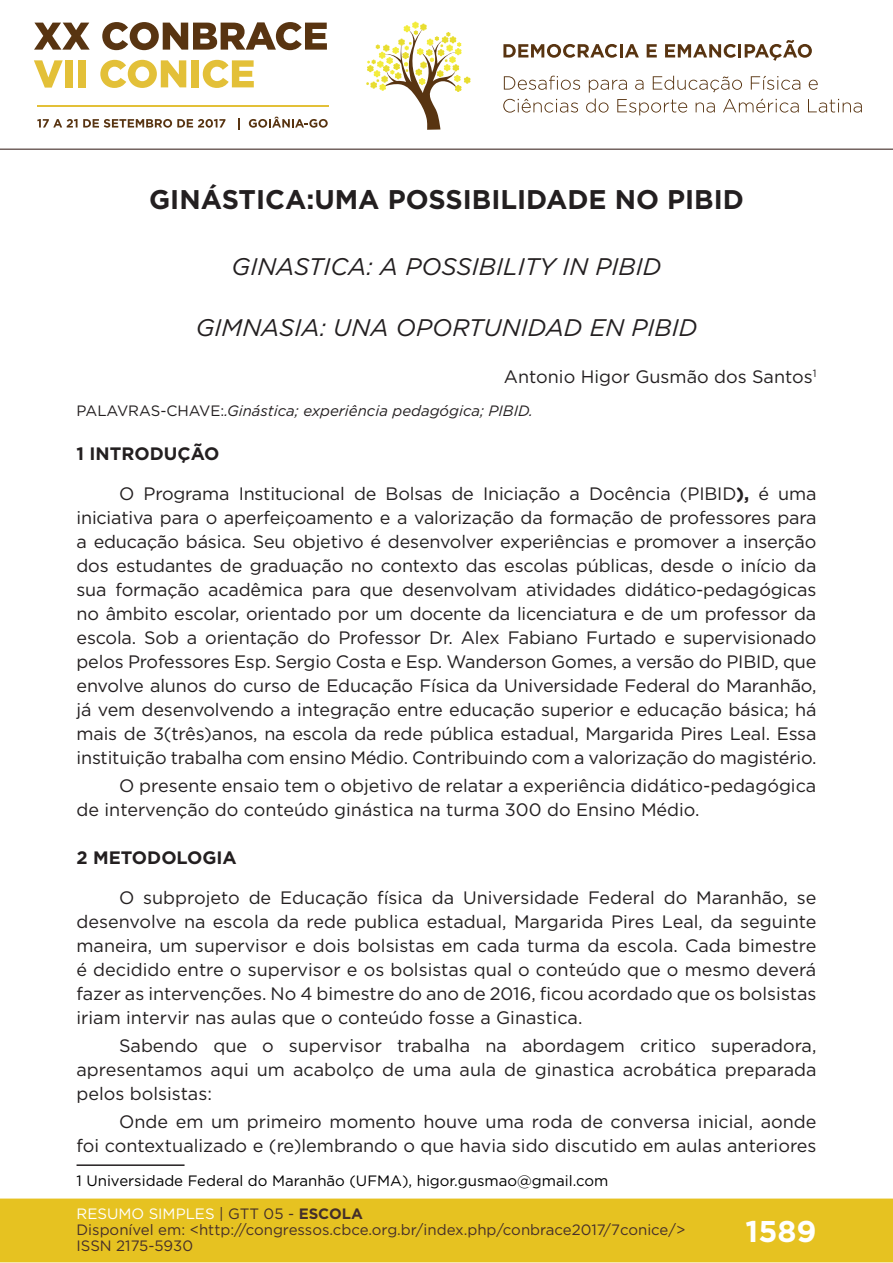
<style>
.page{position:relative;width:893px;height:1263px;background:#fff}
.page>*{position:absolute;margin:0;border:0;box-sizing:border-box;transform-origin:0 0}
.t1{font:700 30px "Gotham";color:#fff}
.t2{font:700 27px "Gotham";color:#231f20}
.t3{font:italic 24px "Gotham";color:#231f20}
.t4{font:18px/24px "Gotham";color:#231f20;text-align:justify}
.t5{font:700 18px "Gotham";color:#231f20}
.t6{font:15px/16px "Gotham";color:#462f2a}
.t7{font:15px "Gotham";color:#000001}
.t8{font:italic 15px "Gotham";color:#231f20}
.s1{font-style:normal}
.s2{font-weight:700}
.s3{color:#fff}
.s4{color:#442f2a}
.s5{font-weight:700;color:#442f2a}
</style>
<div class="page">
<div style="left:0;top:1198px;width:893px;height:64px;background:#e6c221;border:2px solid #e6c221"></div>
<svg style="left:34px;top:23px;width:56px;height:27px"></svg>
<svg style="left:102px;top:22px;width:225px;height:28px"></svg>
<svg style="left:34px;top:60px;width:29px;height:28px"></svg>
<div style="left:65px;top:60px;width:8px;height:27px;background:#e3c038"></div>
<div style="left:78px;top:60px;width:8px;height:27px;background:#e3c038"></div>
<svg style="left:100px;top:60px;width:86px;height:28px"></svg>
<div style="left:191px;top:60px;width:8px;height:27px;background:#e3c038"></div>
<svg style="left:203px;top:60px;width:51px;height:28px"></svg>
<svg style="left:37px;top:119px;width:188px;height:9px"></svg>
<svg style="left:238px;top:118px;width:2px;height:11px"></svg>
<svg style="left:249px;top:117px;width:79px;height:11px"></svg>
<hr style="left:37px;top:105px;width:291px;height:2px;background:#e3c038">
<svg style="left:366px;top:21px;width:105px;height:109px"></svg>
<svg style="left:503px;top:44px;width:136px;height:14px"></svg>
<svg style="left:647px;top:44px;width:10px;height:13px"></svg>
<svg style="left:665px;top:40px;width:147px;height:21px"></svg>
<svg style="left:504px;top:76px;width:76px;height:14px"></svg>
<svg style="left:809px;top:80px;width:9px;height:10px"></svg>
<svg style="left:503px;top:99px;width:75px;height:14px"></svg>
<svg style="left:586px;top:76px;width:214px;height:39px"></svg>
<svg style="left:808px;top:99px;width:54px;height:14px"></svg>
<hr style="left:0;top:149px;width:893px;height:1px;background:#442f2a">
<hr style="left:77px;top:1164px;width:108px;height:2px;background:#231f20">
<h2 class="t2" style="left:149px;top:181px;width:596px">GINÁSTICA:UMA POSSIBILIDADE NO PIBID</h2>
<h3 class="t3" style="left:232px;top:251px;width:431px">GINASTICA: A POSSIBILITY IN PIBID</h3>
<h3 class="t3" style="left:196px;top:312px;width:503px">GIMNASIA: UNA OPORTUNIDAD EN PIBID</h3>
<p class="t4" style="left:504px;top:365px;width:314px">Antonio Higor Gusmão dos Santos<sup>1</sup></p>
<p class="t8" style="left:77px;top:401px;width:458px"><span class="s1">PALAVRAS-CHAVE:</span>.Ginástica; experiência pedagógica; PIBID.</p>
<p class="t4" style="left:119px;top:434px;width:699px;line-height:39px;text-indent:-43px"><span class="s2">1 INTRODUÇÃO<br></span>O Programa Institucional de Bolsas de Iniciação a Docência (PIBID<span class="s2">),</span> é uma</p>
<p class="t4" style="left:77px;top:505px;width:741px">iniciativa para o aperfeiçoamento e a valorização da formação de professores para a educação básica. Seu objetivo é desenvolver experiências e promover a inserção dos estudantes de graduação no contexto das escolas públicas, desde o início da sua formação acadêmica para que desenvolvam atividades didático-pedagógicas no âmbito escolar, orientado por um docente da licenciatura e de um professor da escola. Sob a orientação do Professor Dr. Alex Fabiano Furtado e supervisionado pelos Professores Esp. Sergio Costa e Esp. Wanderson Gomes, a versão do PIBID, que envolve alunos do curso de Educação Física da Universidade Federal do Maranhão, já vem desenvolvendo a integração entre educação superior e educação básica; há mais de 3(três)anos, na escola da rede pública estadual, Margarida Pires Leal. Essa instituição trabalha com ensino Médio. Contribuindo com a valorização do magistério.</p>
<p class="t4" style="left:77px;top:773px;width:741px;text-indent:43px">O presente ensaio tem o objetivo de relatar a experiência didático-pedagógica de intervenção do conteúdo ginástica na turma 300 do Ensino Médio.</p>
<p class="t5" style="left:77px;top:846px;width:162px">2 METODOLOGIA</p>
<p class="t4" style="left:77px;top:885px;width:741px;text-indent:43px">O subprojeto de Educação física da Universidade Federal do Maranhão, se desenvolve na escola da rede publica estadual, Margarida Pires Leal, da seguinte maneira, um supervisor e dois bolsistas em cada turma da escola. Cada bimestre é decidido entre o supervisor e os bolsistas qual o conteúdo que o mesmo deverá fazer as intervenções. No 4 bimestre do ano de 2016, ficou acordado que os bolsistas iriam intervir nas aulas que o conteúdo fosse a Ginastica.</p>
<p class="t4" style="left:77px;top:1033px;width:741px;text-indent:43px">Sabendo que o supervisor trabalha na abordagem critico superadora, apresentamos aqui um acabolço de uma aula de ginastica acrobática preparada pelos bolsistas:</p>
<p class="t4" style="left:77px;top:1109px;width:741px;text-align:right">Onde em um primeiro momento houve uma roda de conversa inicial, aonde<br>foi contextualizado e (re)lembrando o que havia sido discutido em aulas anteriores</p>
<p class="t7" style="left:77px;top:1171px;width:533px">1 Universidade Federal do Maranhão (UFMA), higor.gusmao@gmail.com</p>
<p class="t6" style="left:77px;top:1205px;width:610px"><span class="s3">RESUMO SIMPLES</span> <span class="s4">| GTT 05 -</span> <span class="s5">ESCOLA<br></span>Disponível em: &lt;http://congressos.cbce.org.br/index.php/conbrace2017/7conice/&gt;<br>ISSN 2175-5930</p>
<h1 class="t1" style="left:746px;top:1212px;width:72px">1589</h1>
</div>
